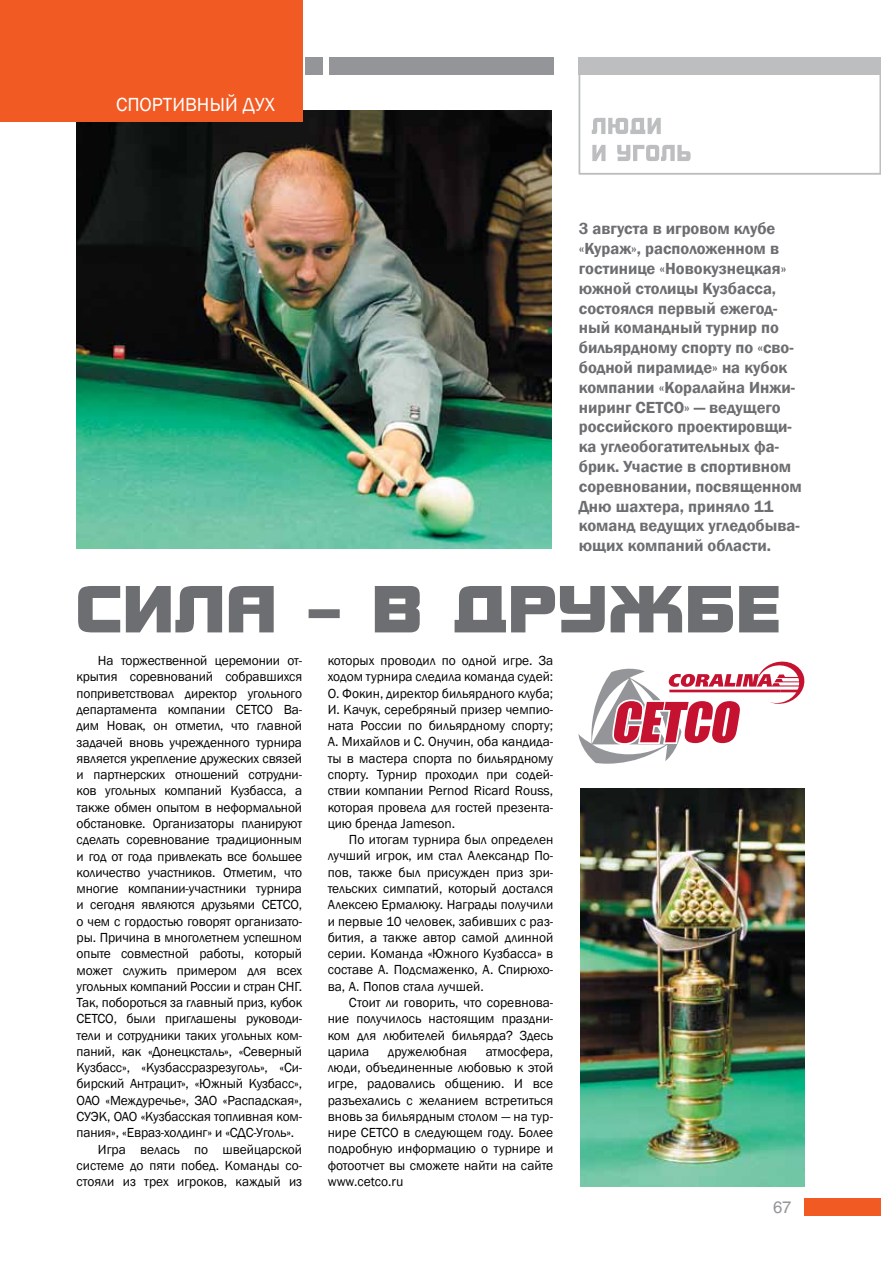
<style>
.page{position:relative;width:881px;height:1263px;background:#fff}
.page>*{position:absolute;margin:0;border:0;box-sizing:border-box;transform-origin:0 0}
.t1{font:19.5px "Franklin Gothic";color:#fff}
.t2{font:600 16.5px/19.8px "Franklin Gothic";color:#6d6e71}
.t3{font:16.5px "Helios";color:#939598}
.t4{font:13.5px/16.4px "Franklin Gothic";letter-spacing:-.01em;color:#000;text-align:justify}
</style>
<div class="page">
<div style="left:578px;top:57px;width:302px;height:117px;border:2px solid #bcbec0"></div>
<div style="left:329px;top:58px;width:224px;height:17px;background:#939598"></div>
<div style="left:578px;top:58px;width:302px;height:17px;background:#bcbec0"></div>
<svg style="left:592px;top:145px;width:98px;height:16px"></svg>
<svg style="left:591px;top:118px;width:69px;height:16px"></svg>
<div style="left:804px;top:1198px;width:76px;height:17px;background:#f15a22"></div>
<div style="left:305px;top:58px;width:17px;height:17px;background:#939598"></div>
<img style="left:77px;top:111px;width:474px;height:437px">
<svg style="left:78px;top:586px;width:700px;height:46px"></svg>
<div style="left:0;top:0;width:302px;height:122px;background:#f15a22"></div>
<img style="left:580px;top:789px;width:224px;height:397px">
<svg style="left:578px;top:662px;width:226px;height:102px"></svg>
<h1 class="t1" style="left:116px;top:92px;width:24px">Спортивн</h1>
<h1 class="t1" style="left:209px;top:92px;width:45px">ый дух</h1>
<p class="t2" style="left:578px;top:219px;width:224px">3 августа в игровом клубе «Кураж», расположенном в гостинице «Новокузнецкая» южной столицы Кузбасса, состоялся первый ежегод&shy;ный командный турнир по бильярдному спорту по «сво&shy;бодной пирамиде» на кубок компании «Коралайна Инжи&shy;ниринг CETCO» — ведущего российского проектировщи&shy;ка углеобогатительных фа&shy;брик. Участие в спортивном соревновании, посвященном<br>Дню шахтера, приняло 11 команд ведущих угледобыва&shy;ющих компаний области.</p>
<p class="t4" style="left:98px;top:653px;width:206px">На торжественной церемонии от-</p>
<p class="t4" style="left:77px;top:669px;width:227px">крытия соревнований собравшихся</p>
<p class="t4" style="left:77px;top:685px;width:227px">поприветствовал директор угольного</p>
<p class="t4" style="left:77px;top:702px;width:227px">департамента компании СЕТСО Ва-</p>
<p class="t4" style="left:77px;top:718px;width:227px">дим Новак, он отметил, что главной</p>
<p class="t4" style="left:77px;top:734px;width:227px">задачей вновь учрежденного турнира</p>
<p class="t4" style="left:77px;top:750px;width:227px">является укрепление дружеских связей</p>
<p class="t4" style="left:77px;top:767px;width:227px">и партнерских отношений сотрудни-</p>
<p class="t4" style="left:77px;top:783px;width:227px">ков угольных компаний Кузбасса, а</p>
<p class="t4" style="left:77px;top:799px;width:227px">также обмен опытом в неформальной</p>
<p class="t4" style="left:77px;top:815px;width:227px">обстановке. Организаторы планируют</p>
<p class="t4" style="left:77px;top:832px;width:227px">сделать соревнование традиционным</p>
<p class="t4" style="left:77px;top:848px;width:227px">и год от года привлекать все большее</p>
<p class="t4" style="left:77px;top:864px;width:227px">количество участников. Отметим, что</p>
<p class="t4" style="left:77px;top:881px;width:227px">многие компании-участники турнира</p>
<p class="t4" style="left:77px;top:897px;width:227px">и сегодня являются друзьями CETCO,</p>
<p class="t4" style="left:77px;top:913px;width:227px">о чем с гордостью говорят организато-</p>
<p class="t4" style="left:77px;top:929px;width:227px">ры. Причина в многолетнем успешном</p>
<p class="t4" style="left:77px;top:946px;width:227px">опыте совместной работы, который</p>
<p class="t4" style="left:77px;top:962px;width:227px">может служить примером для всех</p>
<p class="t4" style="left:77px;top:978px;width:227px">угольных компаний России и стран СНГ.</p>
<p class="t4" style="left:77px;top:995px;width:227px">Так, побороться за главный приз, кубок</p>
<p class="t4" style="left:77px;top:1011px;width:227px">СЕТСО, были приглашены руководи-</p>
<p class="t4" style="left:77px;top:1027px;width:227px">тели и сотрудники таких угольных ком-</p>
<p class="t4" style="left:77px;top:1043px;width:227px">паний, как «Донецксталь», «Северный</p>
<p class="t4" style="left:77px;top:1060px;width:227px">Кузбасс», «Кузбассразрезуголь», «Си-</p>
<p class="t4" style="left:77px;top:1076px;width:227px">бирский Антрацит», «Южный Кузбасс»,</p>
<p class="t4" style="left:77px;top:1092px;width:227px">ОАО «Междуречье», ЗАО «Распадская»,</p>
<p class="t4" style="left:77px;top:1109px;width:227px">СУЭК, ОАО «Кузбасская топливная ком-</p>
<p class="t4" style="left:77px;top:1125px;width:219px">пания», «Евраз-холдинг» и «СДС-Уголь».</p>
<p class="t4" style="left:98px;top:1141px;width:206px">Игра велась по швейцарской</p>
<p class="t4" style="left:77px;top:1157px;width:227px">системе до пяти побед. Команды со-</p>
<p class="t4" style="left:77px;top:1174px;width:227px">стояли из трех игроков, каждый из</p>
<p class="t4" style="left:327px;top:653px;width:227px">которых проводил по одной игре. За ходом турнира следила команда судей:<br>О. Фокин, директор бильярдного клуба; И. Качук, серебряный призер чемпио&shy;ната России по бильярдному спорту; А. Михайлов и С. Онучин, оба кандида&shy;ты в мастера спорта по бильярдному спорту. Турнир проходил при содей&shy;ствии компании Pernod Ricard Rouss, которая провела для гостей презента&shy;цию бренда Jameson.</p>
<p class="t4" style="left:327px;top:832px;width:227px;text-indent:21px">По итогам турнира был определен лучший игрок, им стал Александр По&shy;пов, также был присужден приз зри&shy;тельских симпатий, который достался Алексею Ермалюку. Награды получили и первые 10 человек, забивших с раз&shy;бития, а также автор самой длинной серии. Команда «Южного Кузбасса» в составе А. Подсмаженко, А. Спирюхо&shy;ва, А. Попов стала лучшей.</p>
<p class="t4" style="left:327px;top:994px;width:227px;text-indent:21px">Стоит ли говорить, что соревнова&shy;ние получилось настоящим праздни&shy;ком для любителей бильярда? Здесь царила</p>
<p class="t4" style="left:388px;top:1043px;width:81px">дружелюбная</p>
<p class="t4" style="left:327px;top:1043px;width:227px;text-indent:158px">атмосфера, люди, объединенные любовью к этой игре, радовались общению. И все разъехались с желанием встретиться вновь за бильярдным столом — на тур&shy;нире СЕТСО в следующем году. Более подробную информацию о турнире и фотоотчет вы сможете найти на сайте www.cetco.ru</p>
<p class="t3" style="left:772px;top:1197px;width:20px">67</p>
</div>
